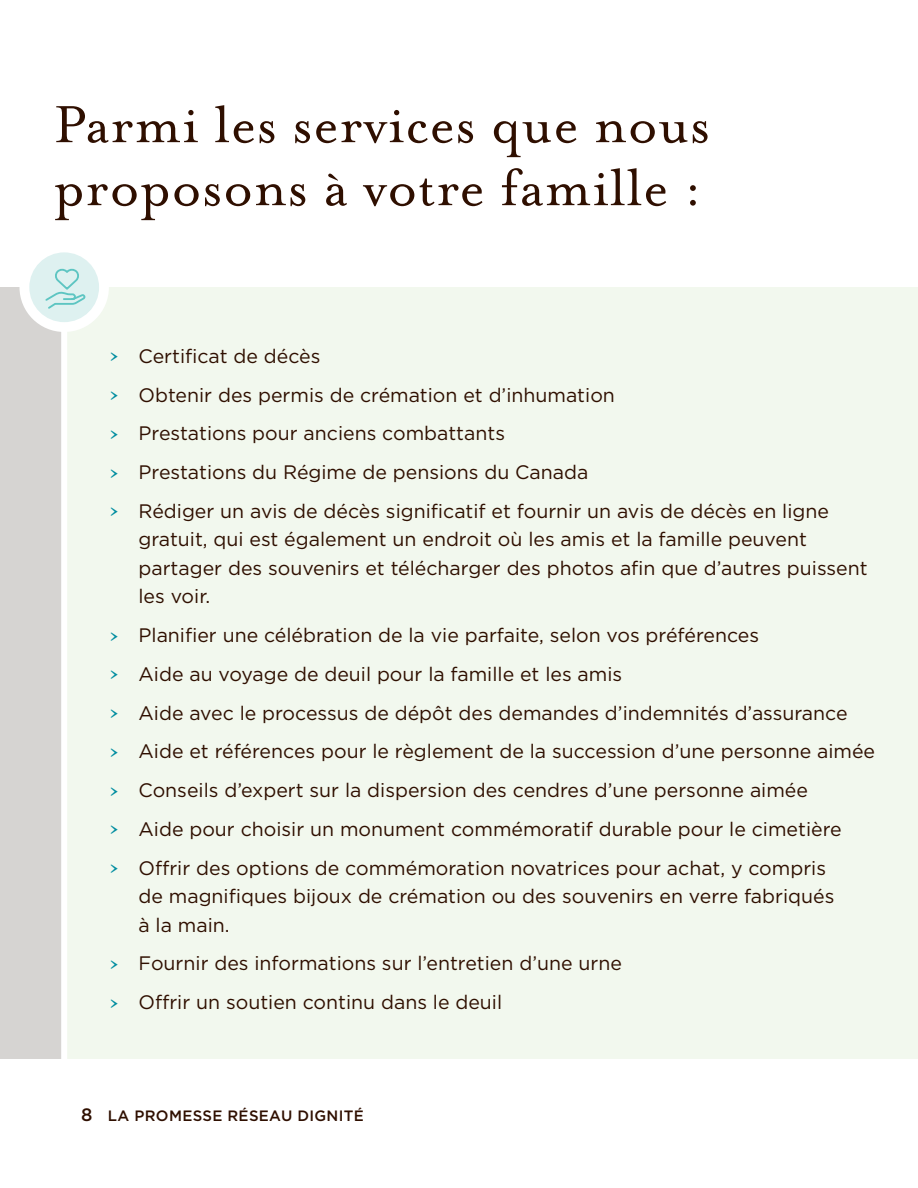
<style>
.page{position:relative;width:918px;height:1188px;background:#fff}
.page>*{position:absolute;margin:0;border:0;box-sizing:border-box;transform-origin:0 0}
.t1{font:60px/63px "Mrs Eaves OT";letter-spacing:.01em;color:#2f0f00}
.t2{font:19.5px/28.5px "Gotham";color:#2f0f00}
.t3{font:500 15px "Gotham";letter-spacing:.02em;color:#2f0f00}
.s1{font-family:"Mrs Eaves OT";font-weight:700;color:#008da0}
.s2{font-size:18px}
</style>
<div class="page">
<div style="left:0;top:287px;width:64px;height:771px;background:#d6d4d2"></div>
<div style="left:64px;top:287px;width:854px;height:771px;background:#f2f8ee"></div>
<div style="left:20px;top:243px;width:89px;height:89px;background:#fff;border-radius:50%"></div>
<div style="left:29px;top:252px;width:70px;height:70px;background:#def1f0;border-radius:50%"></div>
<div style="left:61px;top:329px;width:6px;height:747px;background:#fff"></div>
<svg style="left:45px;top:268px;width:41px;height:41px"></svg>
<p class="t1" style="left:54px;top:94px;width:658px">Parmi les services que nous proposons à votre famille :</p>
<p class="t2" style="left:110px;top:341px;width:212px"><span class="s1">&gt;</span> Certificat de décès</p>
<p class="t2" style="left:110px;top:380px;width:507px"><span class="s1">&gt;</span> Obtenir des permis de crémation et d’inhumation</p>
<p class="t2" style="left:110px;top:419px;width:397px"><span class="s1">&gt;</span> Prestations pour anciens combattants</p>
<p class="t2" style="left:110px;top:458px;width:480px"><span class="s1">&gt;</span> Prestations du Régime de pensions du Canada</p>
<p class="t2" style="left:139px;top:496px;width:731px;text-indent:-29px"><span class="s1">&gt;</span> Rédiger un avis de décès significatif et fournir un avis de décès en ligne gratuit, qui est également un endroit où les amis et la famille peuvent partager des souvenirs et télécharger des photos afin que d’autres puissent les voir.</p>
<p class="t2" style="left:110px;top:621px;width:651px"><span class="s1">&gt;</span> Planifier une célébration de la vie parfaite, selon vos préférences</p>
<p class="t2" style="left:110px;top:659px;width:514px"><span class="s1">&gt;</span> Aide au voyage de deuil pour la famille et les amis</p>
<p class="t2" style="left:110px;top:698px;width:739px"><span class="s1">&gt;</span> Aide avec le processus de dépôt des demandes d’indemnités d’assurance</p>
<p class="t2" style="left:110px;top:737px;width:767px"><span class="s1">&gt;</span> Aide et références pour le règlement de la succession d’une personne aimée</p>
<p class="t2" style="left:110px;top:776px;width:700px"><span class="s1">&gt;</span> Conseils d’expert sur la dispersion des cendres d’une personne aimée</p>
<p class="t2" style="left:110px;top:814px;width:733px"><span class="s1">&gt;</span> Aide pour choisir un monument commémoratif durable pour le cimetière</p>
<p class="t2" style="left:139px;top:853px;width:697px;text-indent:-29px"><span class="s1">&gt;</span> Offrir des options de commémoration novatrices pour achat, y compris de magnifiques bijoux de crémation ou des souvenirs en verre fabriqués à la main.</p>
<p class="t2" style="left:110px;top:949px;width:514px"><span class="s1">&gt;</span> Fournir des informations sur l’entretien d’une urne</p>
<p class="t2" style="left:110px;top:988px;width:394px"><span class="s1">&gt;</span> Offrir un soutien continu dans le deuil</p>
<p class="t3" style="left:81px;top:1105px;width:284px"><span class="s2">8</span> LA PROMESSE RÉSEAU DIGNITÉ</p>
</div>
